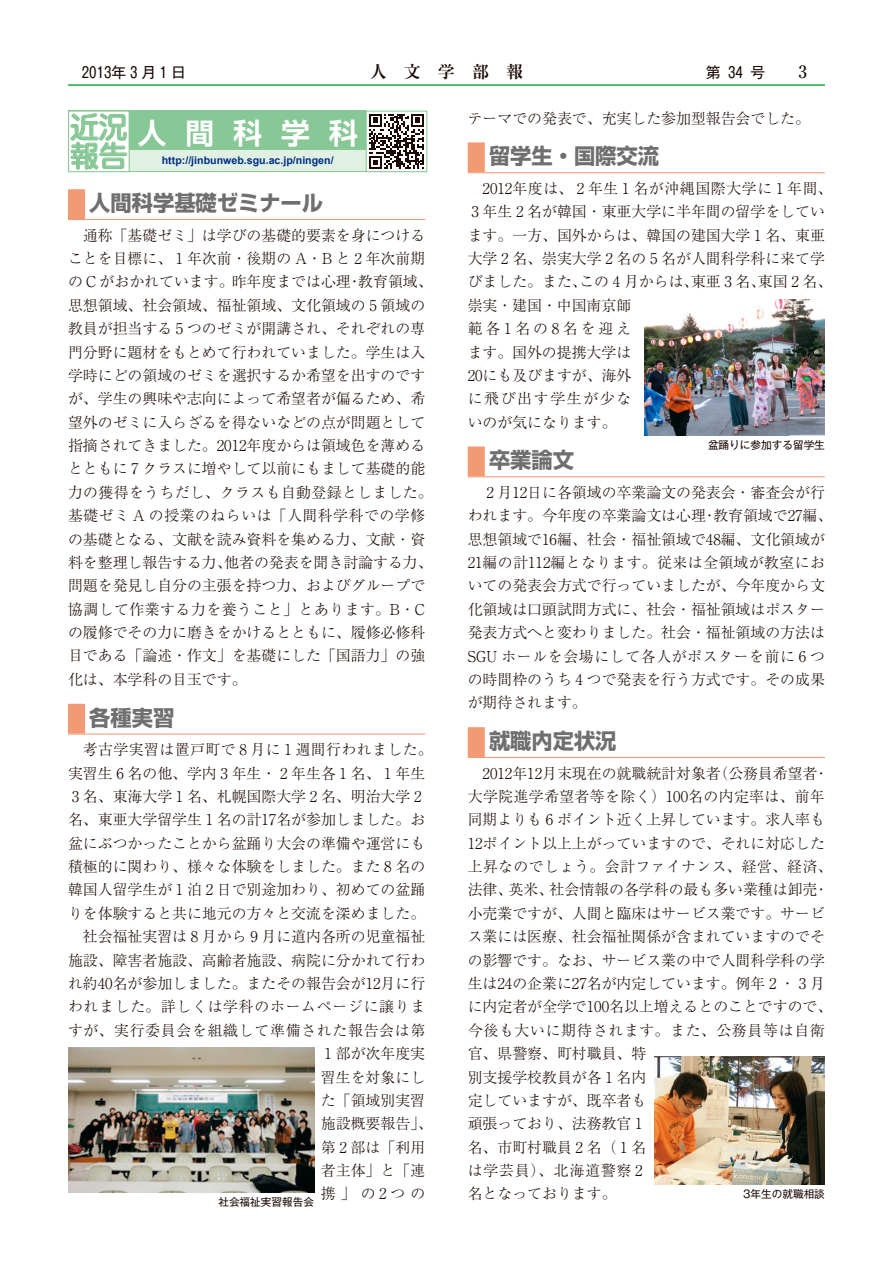
<style>
.page{position:relative;width:893px;height:1263px;background:#fff}
.page>*{position:absolute;margin:0;border:0;box-sizing:border-box;transform-origin:0 0}
.t1{font:700 28.65px "UD Shin Go Pro De";letter-spacing:.665em;color:#fff}
.t2{font:500 28.65px/28.7px "UD Shin M Go Pro";color:#88c896}
.t3{font:700 21.45px "Shin Go Pro";color:#706f6f}
.t4{font:700 16.95px "Ryumin Pro";letter-spacing:1em;color:#1a0904}
.t5{font:500 16.95px "Ryumin Pro";color:#1a0904}
.t6{font:300 14.85px/23.4px "Ryumin Pro";color:#1a0904}
.t7{font:300 14.85px "Ryumin Pro";letter-spacing:.05em;color:#1a0904}
.t8{font:300 14.85px "Ryumin Pro";letter-spacing:.03em;color:#1a0904}
.t9{font:14.85px "Gothic MB101 Pro";color:#1a0904}
.t10{font:700 10.65px "Arial";color:#002e87}
.t11{font:10.65px "Gothic MB101 Pro";color:#1a0904}
</style>
<div class="page">
<hr style="left:68px;top:84px;width:757px;height:2px;background:#18ab34">
<div style="left:68px;top:189px;width:17px;height:30px;background:#f29a74"></div>
<hr style="left:68px;top:219px;width:357px;height:1px;background:#f29a74">
<div style="left:68px;top:704px;width:17px;height:29px;background:#f29a74"></div>
<hr style="left:68px;top:733px;width:357px;height:2px;background:#f29a74">
<div style="left:68px;top:111px;width:357px;height:61px;background:#88c896"></div>
<div style="left:68px;top:151px;width:357px;height:20px;background:#e0f0e2"></div>
<div style="left:366px;top:111px;width:61px;height:61px;background:#fff"></div>
<svg style="left:369px;top:114px;width:55px;height:55px"></svg>
<div style="left:366px;top:111px;width:61px;height:61px;border:1px solid #88c896"></div>
<div style="left:69px;top:111px;width:60px;height:61px;background:#fff"></div>
<svg style="left:71px;top:113px;width:56px;height:57px"></svg>
<div style="left:68px;top:111px;width:62px;height:61px;border:1px solid #88c896"></div>
<div style="left:468px;top:142px;width:17px;height:30px;background:#f29a74"></div>
<hr style="left:468px;top:172px;width:357px;height:1px;background:#f29a74">
<div style="left:468px;top:446px;width:17px;height:30px;background:#f29a74"></div>
<hr style="left:468px;top:476px;width:357px;height:1px;background:#f29a74">
<div style="left:468px;top:727px;width:17px;height:30px;background:#f29a74"></div>
<hr style="left:468px;top:757px;width:357px;height:1px;background:#f29a74">
<img style="left:68px;top:1047px;width:246px;height:146px">
<img style="left:644px;top:300px;width:181px;height:136px">
<img style="left:654px;top:1056px;width:171px;height:128px">
<p class="t9" style="left:82px;top:60px;width:106px">2013年 3 月 1 日</p>
<p class="t4" style="left:370px;top:58px;width:155px">人文学部報</p>
<p class="t9" style="left:706px;top:60px;width:61px">第 34 号</p>
<p class="t5" style="left:798px;top:58px;width:10px">3</p>
<h1 class="t1" style="left:138px;top:110px;width:222px">人間科学科</h1>
<p class="t10" style="left:162px;top:153px;width:173px">http://jinbunweb.sgu.ac.jp/ningen/</p>
<p class="t6" style="left:468px;top:105px;width:344px">テーマでの発表で、充実した参加型報告会でした。</p>
<h2 class="t3" style="left:489px;top:139px;width:172px">留学生・国際交流</h2>
<p class="t6" style="left:468px;top:175px;width:366px;text-indent:15px">2012年度は、 2 年生 1 名が沖縄国際大学に 1 年間、<br>3 年生 2 名が韓国・東亜大学に半年間の留学をしています。一方、国外からは、韓国の建国大学１名、東亜大学２名、崇実大学２名の５名が人間科学科に来て学びました。また、この４月からは、東亜３名、東国２名、崇実・建国・中国南京師<br>範各１名の８名を迎え<br>ます。国外の提携大学は<br>20にも及びますが、海外<br>に飛び出す学生が少な<br>いのが気になります。</p>
<h2 class="t3" style="left:489px;top:443px;width:87px">卒業論文</h2>
<p class="t6" style="left:468px;top:479px;width:366px;text-indent:19px">2 月12日に各領域の卒業論文の発表会・審査会が行われます。今年度の卒業論文は心理・教育領域で27編、思想領域で16編、社会・福祉領域で48編、文化領域が<br>21編の計112編となります。従来は全領域が教室においての発表会方式で行っていましたが、今年度から文化領域は口頭試問方式に、社会・福祉領域はポスター発表方式へと変わりました。社会・福祉領域の方法は<br>SGU ホールを会場にして各人がポスターを前に 6 つの時間枠のうち４つで発表を行う方式です。その成果が期待されます。</p>
<h2 class="t3" style="left:489px;top:724px;width:129px">就職内定状況</h2>
<p class="t6" style="left:468px;top:760px;width:366px;text-indent:15px">2012年12月末現在の就職統計対象者（公務員希望者・大学院進学希望者等を除く）100名の内定率は、前年同期よりも 6 ポイント近く上昇しています。求人率も<br>12ポイント以上上がっていますので、それに対応した上昇なのでしょう。会計ファイナンス、経営、経済、法律、英米、社会情報の各学科の最も多い業種は卸売・小売業ですが、人間と臨床はサービス業です。サービス業には医療、社会福祉関係が含まれていますのでその影響です。なお、サービス業の中で人間科学科の学生は24の企業に27名が内定しています。例年 2 ・ 3 月に内定者が全学で100名以上増えるとのことですので、今後も大いに期待されます。また、公務員等は自衛官、県警察、町村職員、特<br>別支援学校教員が各 1 名内<br>定していますが、既卒者も<br>頑張っており、法務教官１<br>名、市町村職員２名（ 1 名<br>は学芸員）、北海道警察２</p>
<h1 class="t2" style="left:70px;top:111px;width:59px">近況報告</h1>
<h2 class="t3" style="left:89px;top:186px;width:235px">人間科学基礎ゼミナール</h2>
<p class="t6" style="left:68px;top:222px;width:366px;text-indent:15px">通称「基礎ゼミ」は学びの基礎的要素を身につけることを目標に、 1 年次前・後期の A・B と 2 年次前期の C がおかれています。昨年度までは心理・教育領域、思想領域、社会領域、福祉領域、文化領域の 5 領域の教員が担当する 5 つのゼミが開講され、それぞれの専門分野に題材をもとめて行われていました。学生は入学時にどの領域のゼミを選択するか希望を出すのですが、学生の興味や志向によって希望者が偏るため、希望外のゼミに入らざるを得ないなどの点が問題として指摘されてきました。2012年度からは領域色を薄めるとともに 7 クラスに増やして以前にもまして基礎的能力の獲得をうちだし、クラスも自動登録としました。基礎ゼミ A の授業のねらいは「人間科学科での学修の基礎となる、文献を読み資料を集める力、文献・資料を整理し報告する力、他者の発表を聞き討論する力、問題を発見し自分の主張を持つ力、およびグループで協調して作業する力を養うこと」とあります。B・Cの履修でその力に磨きをかけるとともに、履修必修科目である「論述・作文」を基礎にした「国語力」の強化は、本学科の目玉です。</p>
<h2 class="t3" style="left:89px;top:701px;width:87px">各種実習</h2>
<p class="t8" style="left:83px;top:738px;width:351px">考古学実習は置戸町で 8 月に 1 週間行われました。</p>
<p class="t6" style="left:68px;top:760px;width:359px">実習生 6 名の他、学内 3 年生・ 2 年生各１名、 1 年生</p>
<p class="t6" style="left:72px;top:783px;width:351px">3 名、東海大学 1 名、札幌国際大学 2 名、明治大学 2</p>
<p class="t6" style="left:68px;top:807px;width:359px">名、東亜大学留学生 1 名の計17名が参加しました。お</p>
<p class="t6" style="left:68px;top:830px;width:359px">盆にぶつかったことから盆踊り大会の準備や運営にも</p>
<p class="t6" style="left:68px;top:854px;width:359px">積極的に関わり、様々な体験をしました。また 8 名の</p>
<p class="t6" style="left:68px;top:877px;width:359px">韓国人留学生が 1 泊 2 日で別途加わり、初めての盆踊</p>
<p class="t6" style="left:68px;top:900px;width:359px">りを体験すると共に地元の方々と交流を深めました。</p>
<p class="t6" style="left:83px;top:924px;width:344px">社会福祉実習は 8 月から 9 月に道内各所の児童福祉</p>
<p class="t6" style="left:68px;top:947px;width:359px">施設、障害者施設、高齢者施設、病院に分かれて行わ</p>
<p class="t6" style="left:68px;top:970px;width:359px">れ約40名が参加しました。またその報告会が12月に行</p>
<p class="t7" style="left:68px;top:995px;width:359px">われました。詳しくは学科のホームページに譲りま</p>
<p class="t7" style="left:68px;top:1018px;width:359px">すが、実行委員会を組織して準備された報告会は第</p>
<p class="t6" style="left:325px;top:1041px;width:102px">1 部が次年度実</p>
<p class="t6" style="left:321px;top:1064px;width:106px">習生を対象にし</p>
<p class="t6" style="left:321px;top:1087px;width:106px">た「領域別実習</p>
<p class="t6" style="left:321px;top:1111px;width:113px">施設概要報告」、</p>
<p class="t6" style="left:321px;top:1134px;width:106px">第 2 部は「利用</p>
<p class="t6" style="left:321px;top:1157px;width:106px">者主体」と「連</p>
<p class="t6" style="left:321px;top:1181px;width:106px">携」の２つの</p>
<p class="t11" style="left:708px;top:436px;width:118px">盆踊りに参加する留学生</p>
<p class="t6" style="left:468px;top:1181px;width:150px">名となっております。</p>
<p class="t11" style="left:743px;top:1185px;width:83px">3年生の就職相談</p>
<p class="t11" style="left:218px;top:1193px;width:97px">社会福祉実習報告会</p>
</div>
